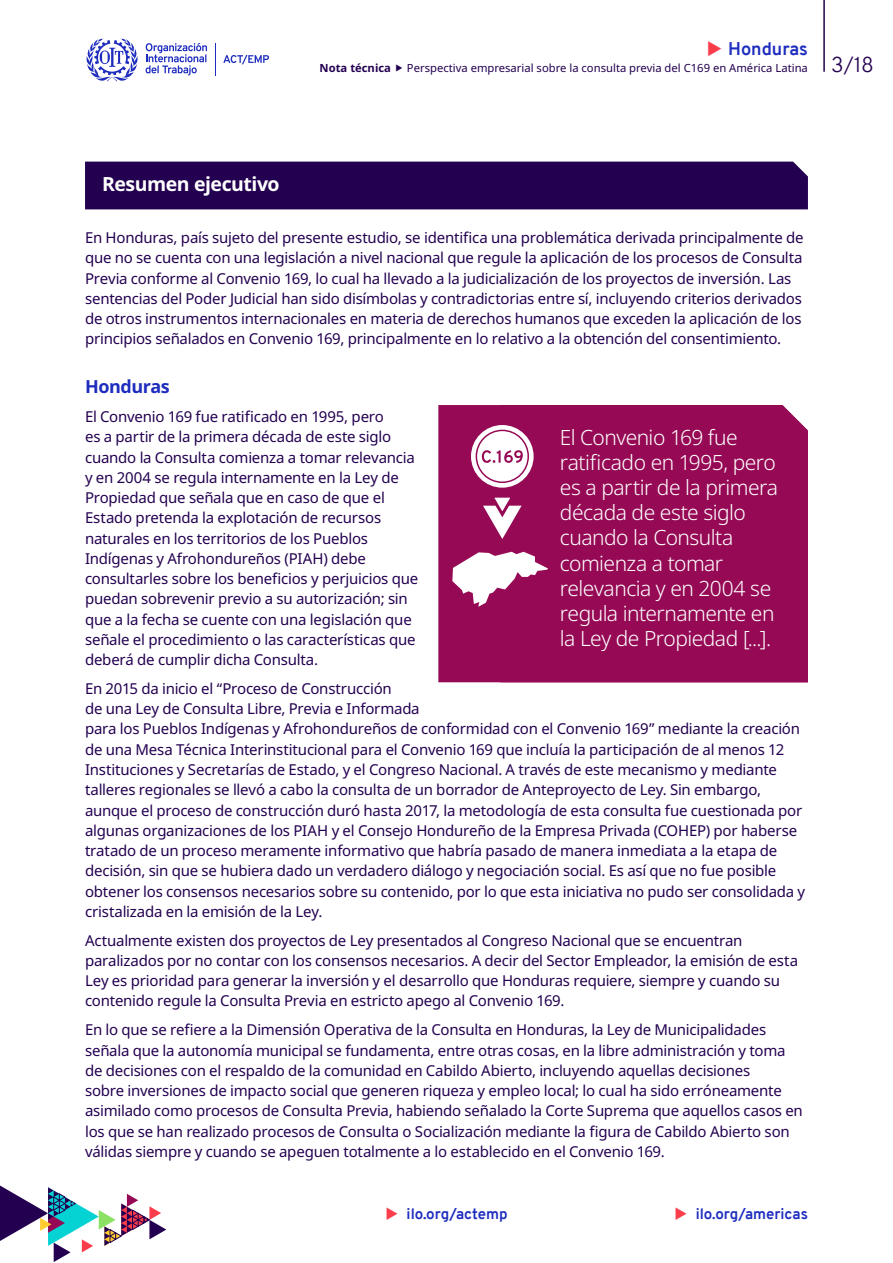
<style>
.page{position:relative;width:893px;height:1263px;background:#fff}
.page>*{position:absolute;margin:0;border:0;box-sizing:border-box;transform-origin:0 0}
.t1{font:300 21px/25.2px "Noto Sans";letter-spacing:-.025em;color:#fff}
.t2{font:700 19.5px "Noto Sans";letter-spacing:-.025em;color:#fff}
.t3{font:700 18px "Noto Sans";letter-spacing:-.025em;color:#1e2dbe}
.t4{font:700 18px "Overpass";color:#1e2dbe}
.t5{font:15px/20.2px "Noto Sans";letter-spacing:-.015em;color:#230050}
.t6{font:700 15px "Overpass";color:#1e2dbe}
.t7{font:11.25px "Noto Sans";color:#230050}
.t8{font:700 11.25px "Noto Sans";color:#230050}
.s1{font-family:"Overpass";font-weight:300;font-size:21px}
</style>
<div class="page">
<svg style="left:0;top:1185px;width:166px;height:77px"></svg>
<div style="left:85px;top:162px;width:723px;height:47px;background:#230050"></div>
<div style="left:438px;top:405px;width:62px;height:277px;background:#960a55"></div>
<div style="left:500px;top:405px;width:308px;height:277px;background:#960a55"></div>
<svg style="left:483px;top:493px;width:39px;height:46px"></svg>
<div style="left:471px;top:425px;width:63px;height:63px;background:#fff;border-radius:50%"></div>
<div style="left:476px;top:430px;width:53px;height:53px;border:2px solid #960a55;border-radius:50%"></div>
<svg style="left:482px;top:450px;width:41px;height:13px"></svg>
<svg style="left:452px;top:552px;width:96px;height:55px"></svg>
<hr style="left:823px;top:0;width:2px;height:72px;background:#230050">
<svg style="left:146px;top:43px;width:61px;height:33px"></svg>
<svg style="left:86px;top:38px;width:52px;height:43px"></svg>
<hr style="left:215px;top:43px;width:1px;height:32px;background:#1e2dbe">
<svg style="left:223px;top:55px;width:46px;height:9px"></svg>
<p class="t4" style="left:728px;top:36px;width:81px">Honduras</p>
<p class="t8" style="left:320px;top:60px;width:73px">Nota técnica</p>
<p class="t7" style="left:407px;top:60px;width:468px">Perspectiva empresarial sobre la consulta previa del C169 en América Latina <span class="s1">3/18</span></p>
<h2 class="t2" style="left:102px;top:170px;width:179px">Resumen ejecutivo</h2>
<p class="t5" style="left:85px;top:228px;width:720px">En Honduras, país sujeto del presente estudio, se identifica una problemática derivada principalmente de que no se cuenta con una legislación a nivel nacional que regule la aplicación de los procesos de Consulta Previa conforme al Convenio 169, lo cual ha llevado a la judicialización de los proyectos de inversión. Las sentencias del Poder Judicial han sido disímbolas y contradictorias entre sí, incluyendo criterios derivados de otros instrumentos internacionales en materia de derechos humanos que exceden la aplicación de los principios señalados en Convenio 169, principalmente en lo relativo a la obtención del consentimiento.</p>
<p class="t3" style="left:85px;top:374px;width:86px">Honduras</p>
<p class="t5" style="left:85px;top:407px;width:335px">El Convenio 169 fue ratificado en 1995, pero<br>es a partir de la primera década de este siglo cuando la Consulta comienza a tomar relevancia y en 2004 se regula internamente en la Ley de Propiedad que señala que en caso de que el Estado pretenda la explotación de recursos naturales en los territorios de los Pueblos Indígenas y Afrohondureños (PIAH) debe consultarles sobre los beneficios y perjuicios que puedan sobrevenir previo a su autorización; sin que a la fecha se cuente con una legislación que señale el procedimiento o las características que deberá de cumplir dicha Consulta.</p>
<p class="t5" style="left:85px;top:679px;width:722px">En 2015 da inicio el “Proceso de Construcción<br>de una Ley de Consulta Libre, Previa e Informada<br>para los Pueblos Indígenas y Afrohondureños de conformidad con el Convenio 169” mediante la creación de una Mesa Técnica Interinstitucional para el Convenio 169 que incluía la participación de al menos 12<br>Instituciones y Secretarías de Estado, y el Congreso Nacional. A través de este mecanismo y mediante talleres regionales se llevó a cabo la consulta de un borrador de Anteproyecto de Ley. Sin embargo, aunque el proceso de construcción duró hasta 2017, la metodología de esta consulta fue cuestionada por algunas organizaciones de los PIAH y el Consejo Hondureño de la Empresa Privada (COHEP) por haberse tratado de un proceso meramente informativo que habría pasado de manera inmediata a la etapa de decisión, sin que se hubiera dado un verdadero diálogo y negociación social. Es así que no fue posible obtener los consensos necesarios sobre su contenido, por lo que esta iniciativa no pudo ser consolidada y cristalizada en la emisión de la Ley.</p>
<p class="t5" style="left:85px;top:930px;width:714px">Actualmente existen dos proyectos de Ley presentados al Congreso Nacional que se encuentran paralizados por no contar con los consensos necesarios. A decir del Sector Empleador, la emisión de esta Ley es prioridad para generar la inversión y el desarrollo que Honduras requiere, siempre y cuando su contenido regule la Consulta Previa en estricto apego al Convenio 169.</p>
<p class="t5" style="left:85px;top:1020px;width:719px">En lo que se refiere a la Dimensión Operativa de la Consulta en Honduras, la Ley de Municipalidades señala que la autonomía municipal se fundamenta, entre otras cosas, en la libre administración y toma de decisiones con el respaldo de la comunidad en Cabildo Abierto, incluyendo aquellas decisiones<br>sobre inversiones de impacto social que generen riqueza y empleo local; lo cual ha sido erróneamente asimilado como procesos de Consulta Previa, habiendo señalado la Corte Suprema que aquellos casos en los que se han realizado procesos de Consulta o Socialización mediante la figura de Cabildo Abierto son válidas siempre y cuando se apeguen totalmente a lo establecido en el Convenio 169.</p>
<h1 class="t1" style="left:560px;top:425px;width:220px">El Convenio 169 fue ratificado en 1995, pero es a partir de la primera década de este siglo cuando la Consulta comienza a tomar relevancia y en 2004 se regula internamente en la Ley de Propiedad [...].</h1>
<p class="t6" style="left:407px;top:1203px;width:102px">ilo.org/actemp</p>
<p class="t6" style="left:696px;top:1203px;width:114px">ilo.org/americas</p>
</div>
